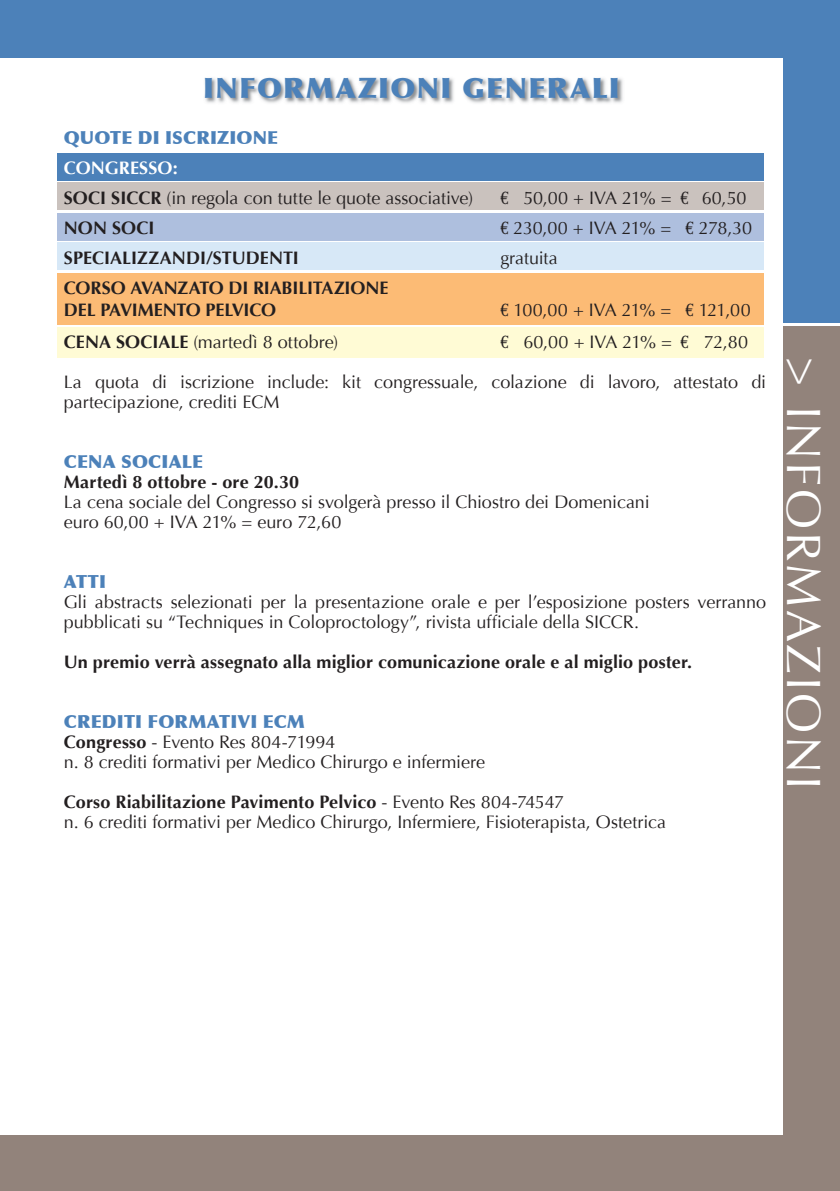
<style>
.page{position:relative;width:840px;height:1191px;background:#fff}
.page>*{position:absolute;margin:0;border:0;box-sizing:border-box;transform-origin:0 0}
.t1{font:48px "Optima";letter-spacing:.06em;color:#fff}
.t2{font:900 28px "Optima";letter-spacing:.05em;color:#4c81b9}
.t3{font:18px/20px "Optima";color:#231f20}
.t4{font:700 18px/22px "Optima";color:#231f20}
.t5{font:900 18px "Optima";letter-spacing:.01em;color:#4c81b9}
.t6{font:18px "Optima";letter-spacing:-.02em;color:#231f20}
.t7{font:18px "Optima";letter-spacing:-.055em;color:#231f20}
.s1{font-weight:700;color:#fff}
.s2{font-weight:700}
.s3{font-family:"Euro Serif"}
.s4{font-weight:900;color:#4c81b9}
</style>
<div class="page">
<div style="left:0;top:324px;width:839px;height:867px;background:#92837b"></div>
<div style="left:0;top:0;width:839px;height:324px;background:#4c81b9"></div>
<hr style="left:0;top:324px;width:839px;height:2px;background:#fff">
<div style="left:0;top:58px;width:781px;height:1076px;background:#fff"></div>
<img style="left:205px;top:78px;width:418px;height:25px">
<div style="left:57px;top:154px;width:706px;height:27px;background:#4c81b9"></div>
<div style="left:57px;top:183px;width:706px;height:27px;background:#cac2be"></div>
<div style="left:57px;top:213px;width:706px;height:27px;background:#aebfde"></div>
<div style="left:57px;top:243px;width:706px;height:27px;background:#d7e8f7"></div>
<div style="left:57px;top:273px;width:706px;height:51px;background:#fcbb75"></div>
<div style="left:57px;top:328px;width:706px;height:30px;background:#fffbd5"></div>
<h2 class="t2" style="left:203px;top:71px;width:418px">INFORMAZIONI GENERALI</h2>
<p class="t5" style="left:64px;top:126px;width:216px">QUOTE DI ISCRIZIONE</p>
<p class="t3" style="left:64px;top:153px;width:410px;line-height:30px"><span class="s1">CONGRESSO:<br></span><span class="s2">SOCI SICCR</span> (in regola con tutte le quote associative)</p>
<p class="t3" style="left:500px;top:188px;width:247px"><span class="s3">€</span> 50,00 + IVA 21% = <span class="s3">€</span> 60,50</p>
<p class="t4" style="left:64px;top:217px;width:92px">NON SOCI</p>
<p class="t6" style="left:500px;top:217px;width:253px"><span class="s3">€</span> 230,00 + IVA 21% = <span class="s3">€</span> 278,30</p>
<p class="t4" style="left:64px;top:247px;width:236px">SPECIALIZZANDI/STUDENTI</p>
<p class="t3" style="left:500px;top:248px;width:59px">gratuita</p>
<p class="t4" style="left:64px;top:277px;width:326px">CORSO AVANZATO DI RIABILITAZIONE<br>DEL PAVIMENTO PELVICO</p>
<p class="t7" style="left:500px;top:299px;width:252px"><span class="s3">€</span> 100,00 + IVA 21% = <span class="s3">€</span> 121,00</p>
<p class="t3" style="left:64px;top:332px;width:276px"><span class="s2">CENA SOCIALE</span> (martedì 8 ottobre)</p>
<p class="t3" style="left:500px;top:332px;width:249px"><span class="s3">€</span> 60,00 + IVA 21% = <span class="s3">€</span> 72,80</p>
<p class="t3" style="left:64px;top:372px;width:703px">La quota di iscrizione include: kit congressuale, colazione di lavoro, attestato di partecipazione, crediti ECM</p>
<p class="t5" style="left:64px;top:450px;width:141px">CENA SOCIALE</p>
<p class="t4" style="left:64px;top:471px;width:237px">Martedì 8 ottobre - ore 20.30</p>
<p class="t3" style="left:64px;top:492px;width:587px">La cena sociale del Congresso si svolgerà presso il Chiostro dei Domenicani euro 60,00 + IVA 21% = euro 72,60</p>
<p class="t5" style="left:64px;top:570px;width:44px">ATTI</p>
<p class="t3" style="left:64px;top:592px;width:703px">Gli abstracts selezionati per la presentazione orale e per l’esposizione posters verranno pubblicati su “Techniques in Coloproctology”, rivista ufficiale della SICCR.</p>
<p class="t4" style="left:64px;top:651px;width:629px">Un premio verrà assegnato alla miglior comunicazione orale e al miglio poster.</p>
<p class="t3" style="left:64px;top:712px;width:422px"><span class="s4">CREDITI FORMATIVI ECM<br></span><span class="s2">Congresso</span> - Evento Res 804-71994<br>n. 8 crediti formativi per Medico Chirurgo e infermiere</p>
<p class="t3" style="left:64px;top:792px;width:603px"><span class="s2">Corso Riabilitazione Pavimento Pelvico</span> - Evento Res 804-74547<br>n. 6 crediti formativi per Medico Chirurgo, Infermiere, Fisioterapista, Ostetrica</p>
<h1 class="t1" style="left:831px;top:357px;width:433px;rotate:90deg">&gt; INFORMAZIONI</h1>
</div>
